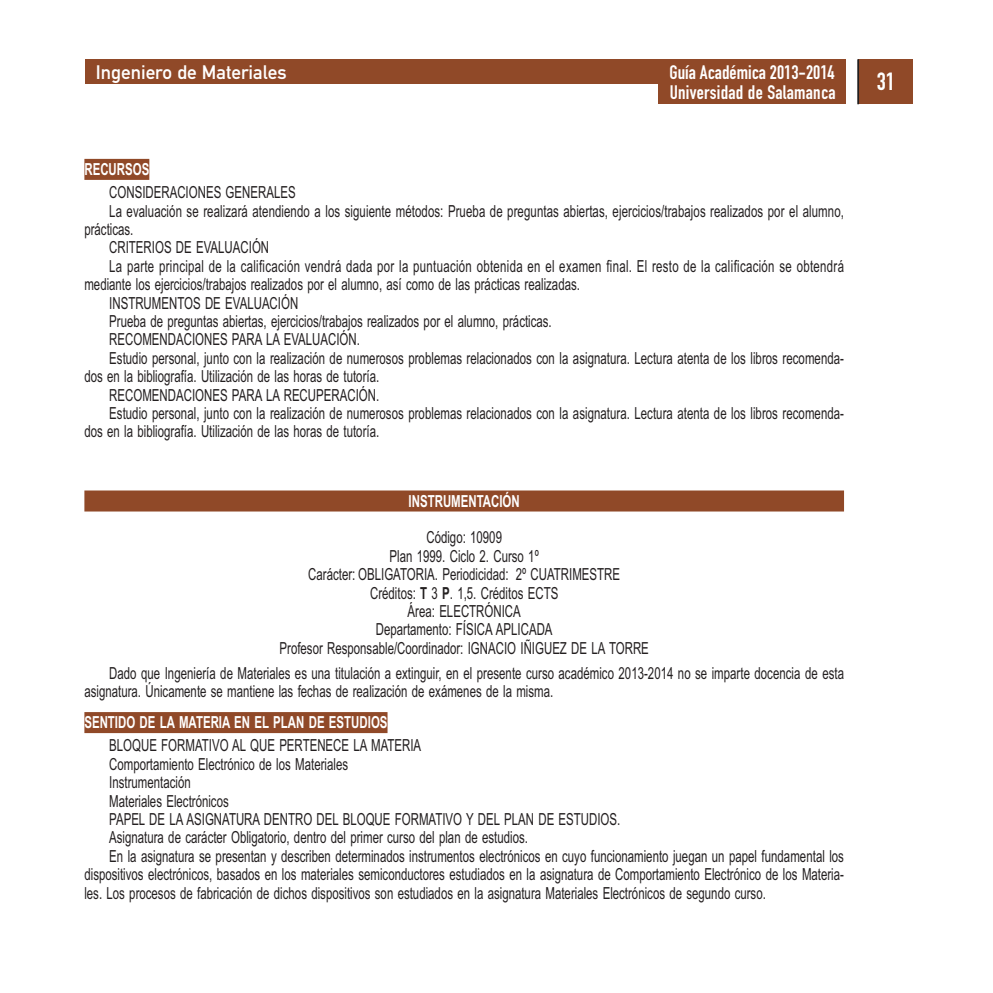
<style>
.page{position:relative;width:993px;height:993px;background:#fff}
.page>*{position:absolute;margin:0;border:0;box-sizing:border-box;transform-origin:0 0}
.t1{font:24.5px "DIN Engschrift Alternate";color:#fff}
.t2{font:19.25px/19.2px "DIN Engschrift Alternate";letter-spacing:.01em;color:#fff}
.t3{font:19.25px "DIN Mittelschrift";color:#fff}
.t4{font:16.62px/18.4px "Arial Narrow";color:#231f20;text-align:center;scale:.84 1}
.t5{font:16.62px "Arial Narrow";letter-spacing:.02em;color:#231f20;scale:.84 1}
.t6{font:700 16.62px "Arial Narrow";color:#fff;scale:.84 1}
.s1{font-weight:700}
</style>
<div class="page">
<div style="left:84px;top:159px;width:65px;height:21px;background:#904928"></div>
<div style="left:84px;top:490px;width:759px;height:21px;background:#904928"></div>
<div style="left:84px;top:711px;width:303px;height:21px;background:#904928"></div>
<div style="left:858px;top:59px;width:54px;height:45px;background:#904928"></div>
<hr style="left:857px;top:59px;width:1px;height:45px;background:#231f20">
<div style="left:85px;top:59px;width:760px;height:25px;background:#904928"></div>
<div style="left:658px;top:83px;width:187px;height:21px;background:#904928"></div>
<p class="t3" style="left:96px;top:66px;width:192px">Ingeniero de Materiales</p>
<p class="t2" style="left:669px;top:65px;width:167px">Guía Académica 2013-2014<br>Universidad de Salamanca</p>
<p class="t6" style="left:84px;top:163px;width:79px">RECURSOS</p>
<p class="t4" style="left:109px;top:185px;width:223px">CONSIDERACIONES GENERALES</p>
<p class="t4" style="left:109px;top:203px;width:875px">La evaluación se realizará atendiendo a los siguiente métodos: Prueba de preguntas abiertas, ejercicios/trabajos realizados por el alumno,</p>
<p class="t4" style="left:84px;top:221px;width:60px">prácticas.</p>
<p class="t4" style="left:109px;top:240px;width:192px">CRITERIOS DE EVALUACIÓN</p>
<p class="t5" style="left:109px;top:260px;width:876px">La parte principal de la calificación vendrá dada por la puntuación obtenida en el examen final. El resto de la calificación se obtendrá</p>
<p class="t4" style="left:84px;top:277px;width:591px">mediante los ejercicios/trabajos realizados por el alumno, así como de las prácticas realizadas.</p>
<p class="t4" style="left:109px;top:295px;width:226px">INSTRUMENTOS DE EVALUACIÓN</p>
<p class="t4" style="left:109px;top:313px;width:528px">Prueba de preguntas abiertas, ejercicios/trabajos realizados por el alumno, prácticas.</p>
<p class="t4" style="left:109px;top:332px;width:300px">RECOMENDACIONES PARA LA EVALUACIÓN.</p>
<p class="t4" style="left:109px;top:350px;width:876px">Estudio personal, junto con la realización de numerosos problemas relacionados con la asignatura. Lectura atenta de los libros recomenda-</p>
<p class="t4" style="left:84px;top:368px;width:352px">dos en la bibliografía. Utilización de las horas de tutoría.</p>
<p class="t4" style="left:109px;top:387px;width:323px">RECOMENDACIONES PARA LA RECUPERACIÓN.</p>
<p class="t4" style="left:109px;top:405px;width:876px">Estudio personal, junto con la realización de numerosos problemas relacionados con la asignatura. Lectura atenta de los libros recomenda-</p>
<p class="t4" style="left:84px;top:424px;width:352px">dos en la bibliografía. Utilización de las horas de tutoría.</p>
<p class="t6" style="left:408px;top:494px;width:134px">INSTRUMENTACIÓN</p>
<p class="t4" style="left:279px;top:529px;width:441px">Código: 10909<br>Plan 1999. Ciclo 2. Curso 1º<br>Carácter: OBLIGATORIA. Periodicidad: 2º CUATRIMESTRE<br>Créditos: <span class="s1">T</span> 3 <span class="s1">P</span>. 1,5. Créditos ECTS<br>Área: ELECTRÓNICA<br>Departamento: FÍSICA APLICADA<br>Profesor Responsable/Coordinador: IGNACIO IÑIGUEZ DE LA TORRE</p>
<p class="t4" style="left:84px;top:665px;width:905px;text-align:left;text-indent:25px">Dado que Ingeniería de Materiales es una titulación a extinguir, en el presente curso académico 2013-2014 no se imparte docencia de esta asignatura. Únicamente se mantiene las fechas de realización de exámenes de la misma.</p>
<p class="t6" style="left:84px;top:716px;width:362px">SENTIDO DE LA MATERIA EN EL PLAN DE ESTUDIOS</p>
<p class="t4" style="left:109px;top:737px;width:373px">BLOQUE FORMATIVO AL QUE PERTENECE LA MATERIA</p>
<p class="t4" style="left:109px;top:756px;width:286px">Comportamiento Electrónico de los Materiales</p>
<p class="t4" style="left:109px;top:774px;width:98px">Instrumentación</p>
<p class="t4" style="left:109px;top:793px;width:144px">Materiales Electrónicos</p>
<p class="t4" style="left:109px;top:811px;width:609px">PAPEL DE LA ASIGNATURA DENTRO DEL BLOQUE FORMATIVO Y DEL PLAN DE ESTUDIOS.</p>
<p class="t4" style="left:109px;top:829px;width:500px">Asignatura de carácter Obligatorio, dentro del primer curso del plan de estudios.</p>
<p class="t4" style="left:109px;top:848px;width:876px">En la asignatura se presentan y describen determinados instrumentos electrónicos en cuyo funcionamiento juegan un papel fundamental los</p>
<p class="t4" style="left:84px;top:866px;width:905px">dispositivos electrónicos, basados en los materiales semiconductores estudiados en la asignatura de Comportamiento Electrónico de los Materia-</p>
<p class="t4" style="left:84px;top:884px;width:812px">les. Los procesos de fabricación de dichos dispositivos son estudiados en la asignatura Materiales Electrónicos de segundo curso.</p>
<h1 class="t1" style="left:876px;top:73px;width:20px">31</h1>
</div>
